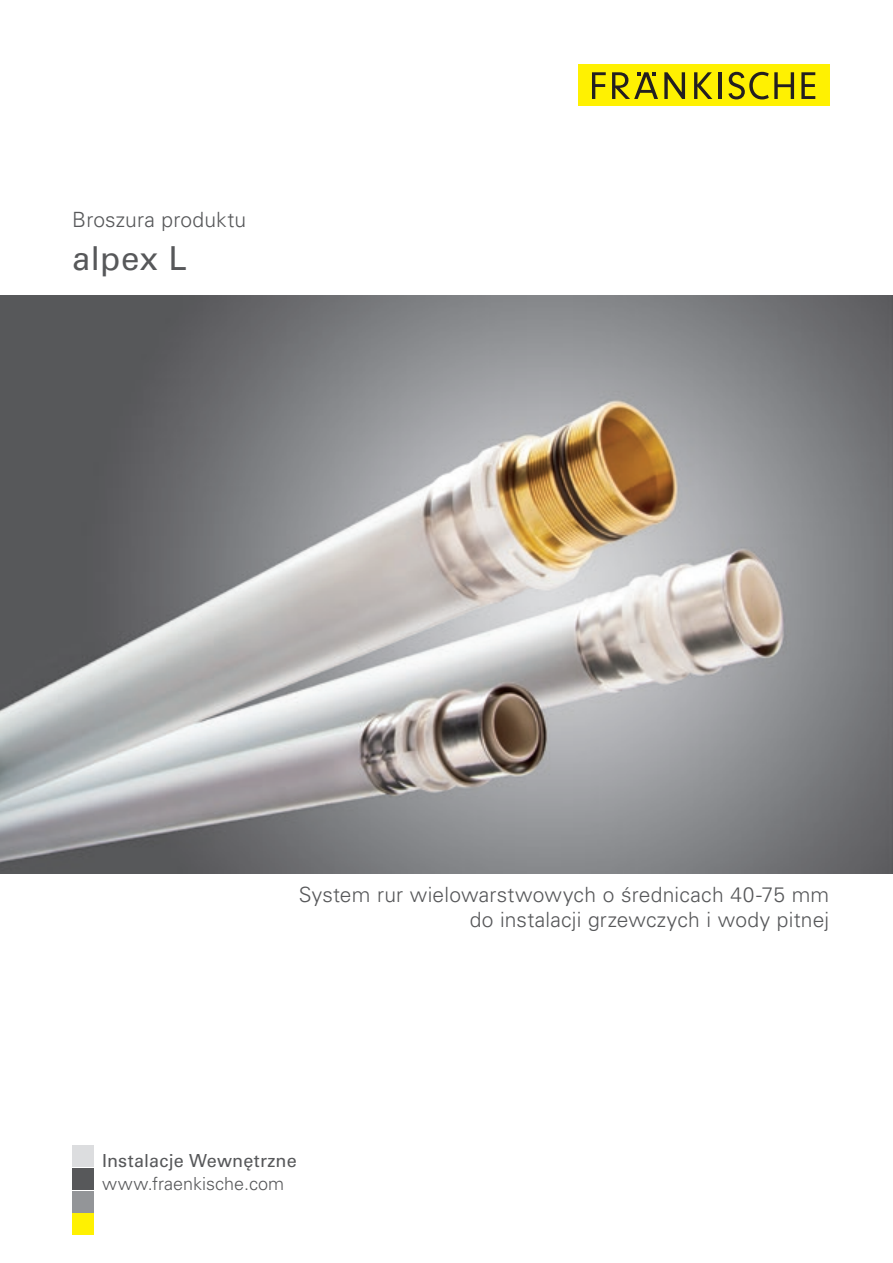
<style>
.page{position:relative;width:893px;height:1263px;background:#fff}
.page>*{position:absolute;margin:0;border:0;box-sizing:border-box;transform-origin:0 0}
.t1{font:33px "Univers LT Pro 55 Roman";letter-spacing:.005em;color:#57585a}
.t2{font:300 21px/25.2px "Univers LT Pro 45";letter-spacing:.01em;color:#57585a;text-align:right}
.t3{font:18px "Univers LT Pro 55 Roman";letter-spacing:.01em;color:#57585a}
.t4{font:300 18px "Univers LT Pro 45";color:#57585a}
</style>
<div class="page">
<img style="left:0;top:296px;width:893px;height:578px">
<div style="left:578px;top:64px;width:251px;height:42px;background:#fff101"></div>
<svg style="left:592px;top:72px;width:14px;height:27px"></svg>
<svg style="left:612px;top:72px;width:46px;height:27px"></svg>
<svg style="left:664px;top:72px;width:21px;height:27px"></svg>
<svg style="left:694px;top:72px;width:18px;height:27px"></svg>
<hr style="left:719px;top:72px;width:3px;height:27px;background:#231f20">
<svg style="left:728px;top:72px;width:66px;height:28px"></svg>
<svg style="left:801px;top:72px;width:14px;height:27px"></svg>
<div style="left:72px;top:1146px;width:22px;height:21px;background:#dcdddf"></div>
<div style="left:72px;top:1168px;width:22px;height:21px;background:#57585a"></div>
<div style="left:72px;top:1213px;width:22px;height:22px;background:#fff101"></div>
<div style="left:72px;top:1191px;width:22px;height:21px;background:#939598"></div>
<p class="t2" style="left:72px;top:206px;width:175px">Broszura produktu</p>
<h1 class="t1" style="left:72px;top:235px;width:116px">alpex L</h1>
<p class="t2" style="left:299px;top:881px;width:532px">System rur wielowarstwowych o średnicach 40-75 mm do instalacji grzewczych i wody pitnej</p>
<p class="t3" style="left:102px;top:1148px;width:196px">Instalacje Wewnętrzne</p>
<p class="t4" style="left:102px;top:1171px;width:184px">www.fraenkische.com</p>
</div>
